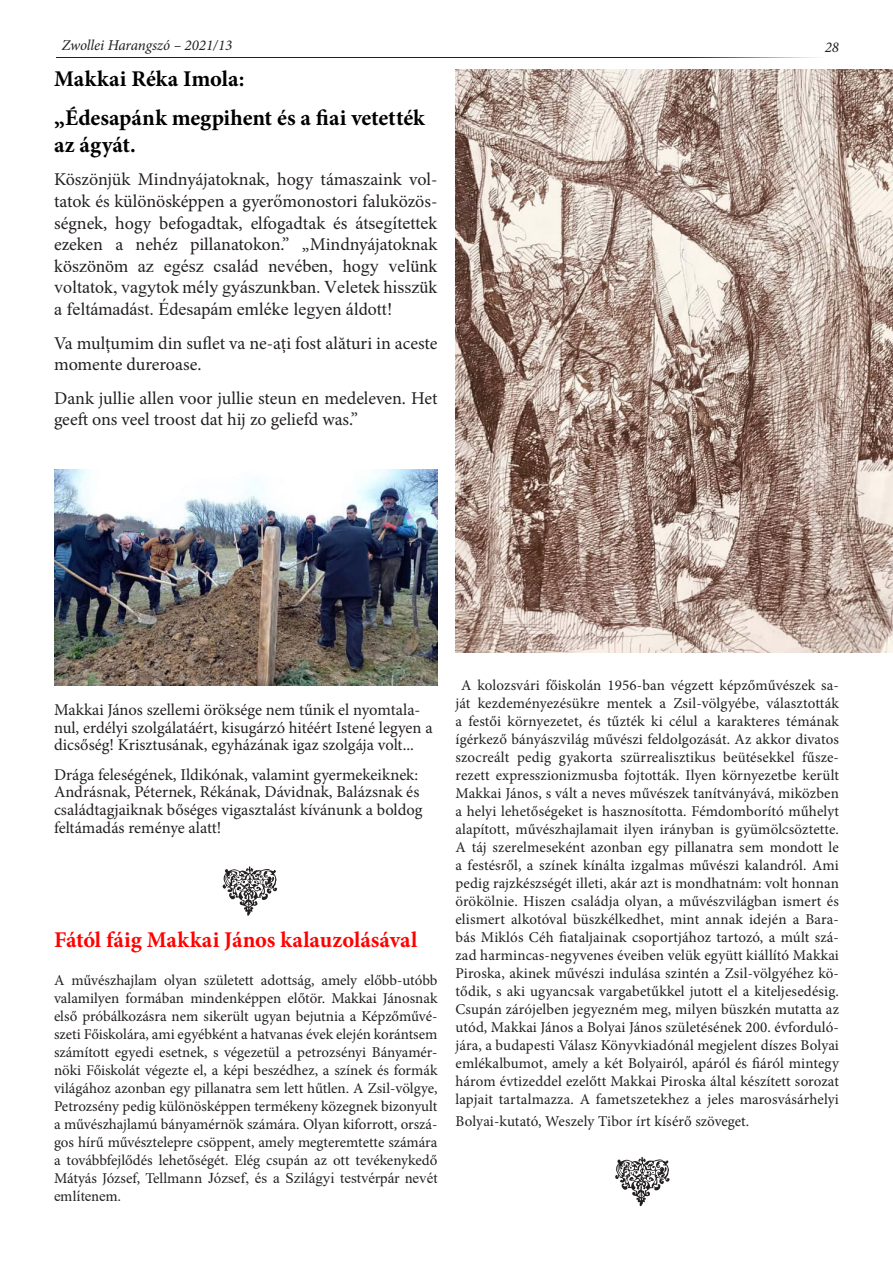
<style>
.page{position:relative;width:893px;height:1263px;background:#fff}
.page>*{position:absolute;margin:0;border:0;box-sizing:border-box;transform-origin:0 0}
.t1{font:72px "Kis Miklos";color:#231f20}
.t2{font:700 22.5px/27px "Minion Pro";color:#000}
.t3{font:700 22.5px "Minion Pro";color:#f00}
.t4{font:18px/21.6px "Minion Pro";color:#231f20}
.t5{font:16.5px/17.5px "Minion Pro";color:#231f20}
.t6{font:15px/18px "Minion Pro";letter-spacing:.01em;color:#231f20;text-align:justify}
.t7{font:italic 15px "Minion Pro";letter-spacing:-.005em;color:#231f20}
.s1{font-family:"Times New Roman"}
</style>
<div class="page">
<img style="left:57px;top:57px;width:761px;height:1px">
<img style="left:54px;top:470px;width:383px;height:215px">
<img style="left:455px;top:69px;width:438px;height:584px">
<p class="t7" style="left:62px;top:35px;width:172px">Zwollei Harangszó – 2021/13</p>
<p class="t7" style="left:825px;top:37px;width:16px">28</p>
<p class="t2" style="left:54px;top:65px;width:192px">Makkai Réka Imola:</p>
<p class="t2" style="left:54px;top:104px;width:372px">„Édesapánk megpihent és a fiai vetették az ágyát.</p>
<p class="t4" style="left:54px;top:169px;width:385px;text-align:justify">Köszönjük Mindnyájatoknak, hogy támaszaink vol&shy;tatok és különösképpen a gyer<span class="s1">ő</span>monostori faluközös&shy;ségnek, hogy befogadtak, elfogadtak és <span class="s1">átsegítettek </span>ezeken a nehéz pillanatokon.” „Mindnyájatoknak <span class="s1">köszönöm az egész család nevében, hogy velünk voltatok, vagytok mély gyászunkban. Veletek hisszük a feltámadást. Édesapám emléke legyen áldott!</span></p>
<p class="t4" style="left:54px;top:332px;width:385px">Va mulțumim din suflet va ne-ați fost alături in aceste momente dureroase.</p>
<p class="t4" style="left:54px;top:387px;width:385px">Dank jullie allen voor jullie steun en medeleven. Het geeft ons veel troost dat hij zo geliefd was.”</p>
<p class="t5" style="left:54px;top:701px;width:380px">Makkai János szellemi öröksége nem tűnik el nyomtala&shy;nul, erdélyi szolgálatáért, kisugárzó hitéért Istené legyen a dicsőség! Krisztusának, egyházának igaz szolgája volt...</p>
<p class="t5" style="left:54px;top:766px;width:370px">Drága feleségének, Ildikónak, valamint gyermekeiknek:<br>Andrásnak, Péternek, Rékának, Dávidnak, Balázsnak és családtagjaiknak bőséges vigasztalást kívánunk a boldog feltámadás reménye alatt!</p>
<p class="t1" style="left:222px;top:843px;width:58px">Þ</p>
<p class="t3" style="left:54px;top:924px;width:365px">Fától fáig Makkai János kalauzolásával</p>
<p class="t6" style="left:54px;top:971px;width:385px">A művészhajlam olyan született adottság, amely előbb-utóbb valamilyen formában mindenképpen előtör. Makkai Jánosnak első próbálkozásra nem sikerült ugyan bejutnia a Képzőművé&shy;szeti Főiskolára, ami egyébként a hatvanas évek elején korántsem számított egyedi esetnek, s végezetül a petrozsényi Bányamér&shy;nöki Főiskolát végezte el, a képi beszédhez, a színek és formák világához azonban egy pillanatra sem lett hűtlen. A Zsil-völgye, Petrozsény pedig különösképpen termékeny közegnek bizonyult a művészhajlamú bányamérnök számára. Olyan kiforrott, orszá&shy;gos hírű művésztelepre csöppent, amely megteremtette számára a továbbfejlődés lehetőségét. Elég csupán az ott tevékenykedő Mátyás József, Tellmann <span class="s1">József, és a Szilágyi testvérpár nevét említenem.</span></p>
<p class="t6" style="left:455px;top:677px;width:385px;text-align:center">A kolozsvári főiskolán 1956-ban végzett képzőművészek sa&shy;ját kezdeményezésükre mentek a Zsil-völgyébe, választották a festői környezetet, és tűzték ki célul a karakteres témának ígérkező bányászvilág művészi feldolgozását. Az akkor divatos szocreált pedig gyakorta szürrealisztikus beütésekkel fűsze&shy;rezett expresszionizmusba fojtották. Ilyen környezetbe került Makkai János, s vált a neves művészek tanítványává, miközben a helyi lehetőségeket is hasznosította. Fémdomborító műhelyt alapított, művészhajlamait ilyen irányban is gyümölcsöztette.<br>A táj szerelmeseként azonban egy pillanatra sem mondott le a festésről, a színek kínálta izgalmas művészi kalandról. Ami pedig rajzkészségét illeti, akár azt is mondhatnám: volt honnan örökölnie. Hiszen családja olyan, a művészvilágban ismert és elismert alkotóval büszkélkedhet, mint annak idején a Bara&shy;bás Miklós Céh fiataljainak csoportjához tartozó, a múlt szá&shy;zad harmincas-negyvenes éveiben velük együtt kiállító Makkai Piroska, akinek művészi indulása szintén a Zsil-völgyéhez kö&shy;tődik, s aki ugyancsak vargabetűkkel jutott el a kiteljesedésig.<br>Csupán zárójelben jegyezném meg, milyen büszkén mutatta az utód, Makkai János a Bolyai János születésének 200. évforduló&shy;jára, a budapesti Válasz Könyvkiadónál megjelent díszes Bolyai emlékalbumot, amely a két Bolyairól, apáról és fiáról mintegy három évtizeddel ezelőtt Makkai Piroska által készített sorozat lapjait tartalmazza. A fametszetekhez a jeles marosvásárhelyi</p>
<p class="t6" style="left:455px;top:1112px;width:295px">Bolyai-kutató, Weszely Tibor írt kísérő szöveget.</p>
<p class="t1" style="left:614px;top:1133px;width:58px">Þ</p>
</div>
